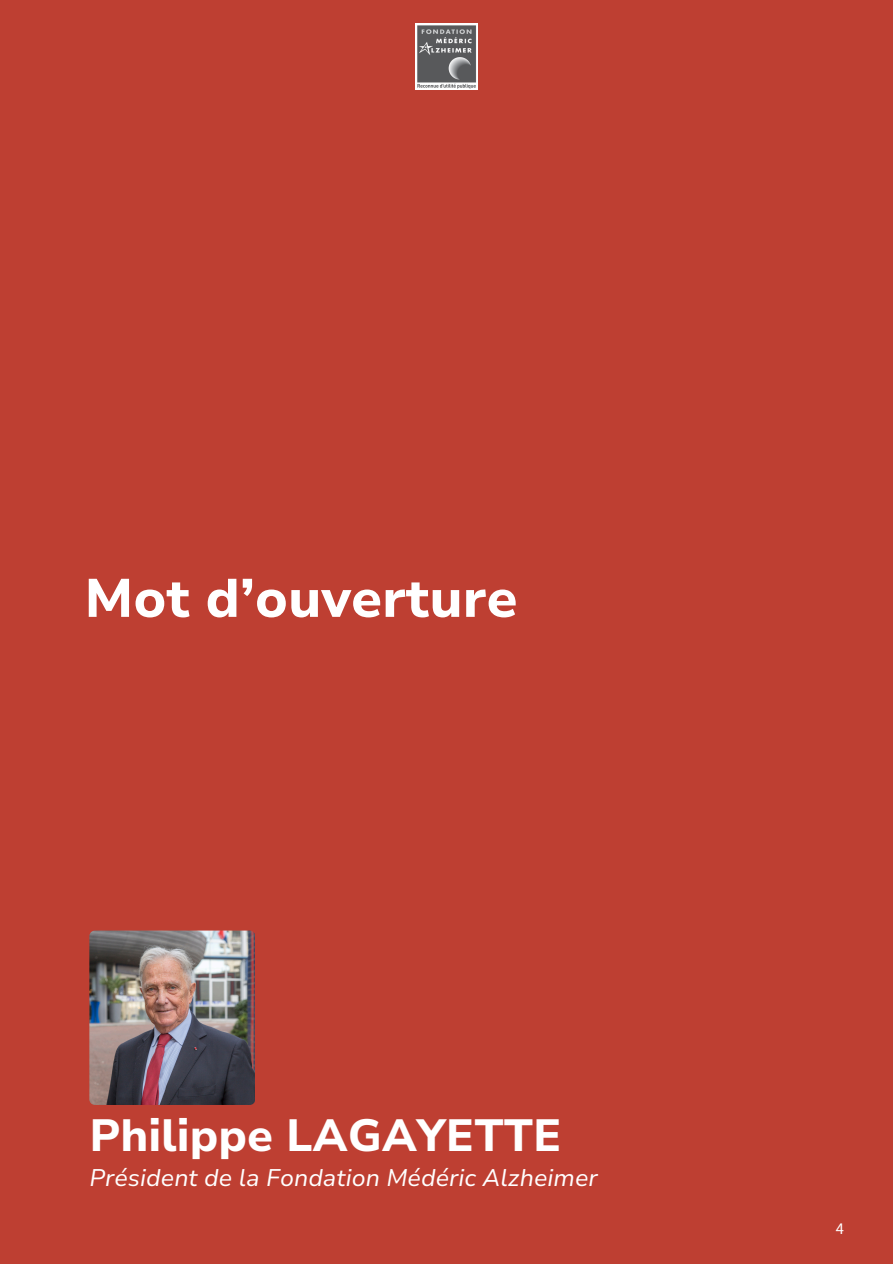
<style>
.page{position:relative;width:893px;height:1264px;background:#fff}
.page>*{position:absolute;margin:0;border:0;box-sizing:border-box;transform-origin:0 0}
.t1{font:800 54px "Nunito Sans 10 pt";color:#fff}
.t2{font:800 45px "Nunito Sans 10 pt";color:#fff}
.t3{font:italic 24px "Nunito Sans 10 pt";color:#fff}
.t4{font:16.5px "Source Sans Pro";color:#fff}
</style>
<div class="page">
<div style="left:0;top:0;width:892px;height:1263px;background:#be3f32"></div>
<img style="left:416px;top:23px;width:61px;height:67px">
<img style="left:89px;top:930px;width:166px;height:174px;border-radius:6px">
<p class="t1" style="left:84px;top:562px;width:434px">Mot d’ouverture</p>
<p class="t2" style="left:89px;top:1105px;width:473px">Philippe LAGAYETTE</p>
<h1 class="t3" style="left:89px;top:1161px;width:510px">Président de la Fondation Médéric Alzheimer</h1>
<p class="t4" style="left:835px;top:1217px;width:10px">4</p>
</div>
